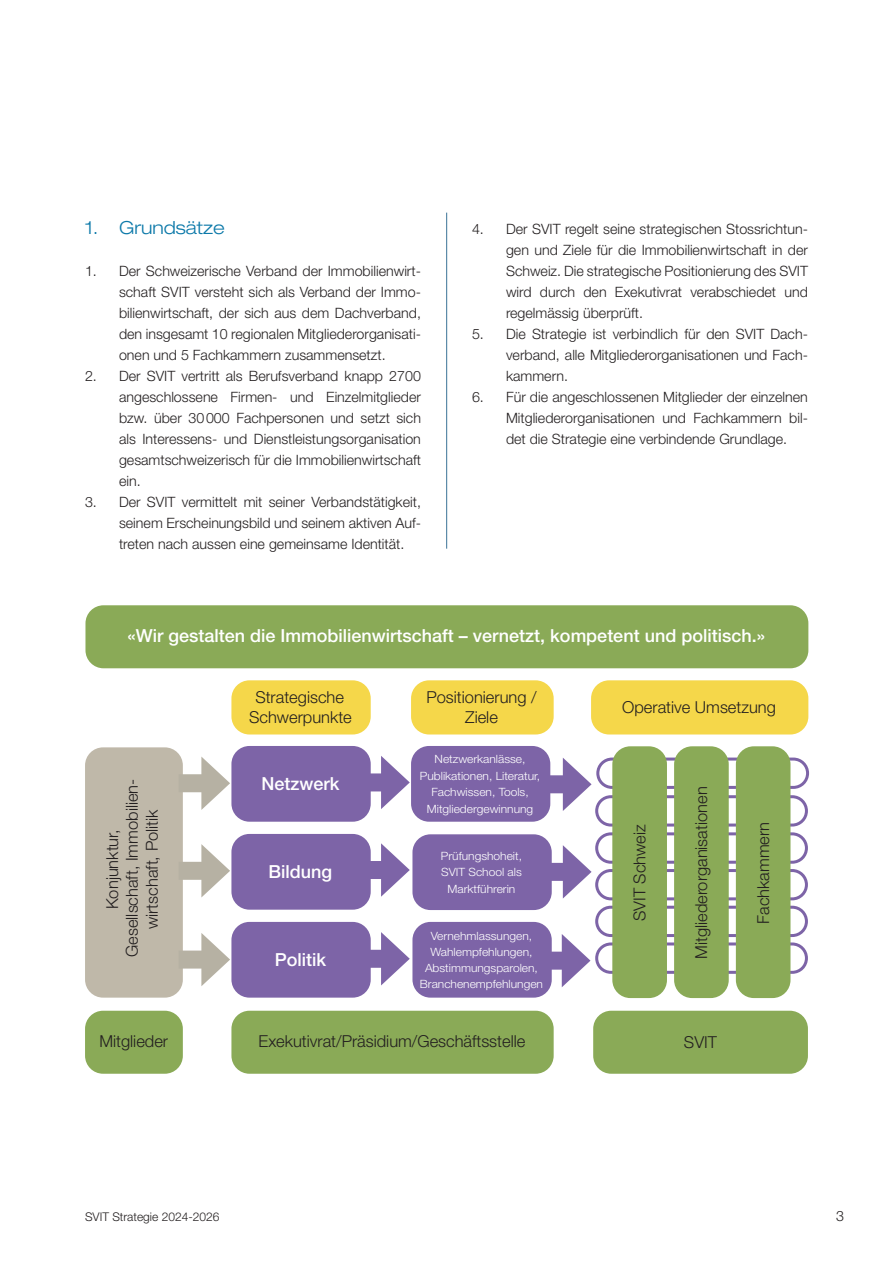
<style>
.page{position:relative;width:893px;height:1263px;background:#fff}
.page>*{position:absolute;margin:0;border:0;box-sizing:border-box;transform-origin:0 0}
.Lauftext{font:500 18px "Helvetica Neue LT Std";color:#fff}
.Zwischentitel{font:300 expanded 18px "Helvetica Neue LT Std";color:#0c79a9}
.Lauftext-2{font:300 16.5px/19.8px "Helvetica Neue LT Std";color:#231f20;text-align:center}
.nummerierung{font:300 14.25px/21px "Helvetica Neue LT Std";color:#231f20;text-align:justify}
.t1{font:300 12px "Helvetica Neue LT Std";color:#231f20}
.klein_Kästchen{font:300 11.4px/16.5px "Helvetica Neue LT Std";color:#fff;text-align:center;scale:1.05 1}
</style>
<div class="page">
<div style="left:412px;top:922px;width:140px;height:76px;background:#7d64a7;border-radius:18px"></div>
<div style="left:539px;top:952px;width:34px;height:18px;background:#7d64a7"></div>
<svg style="left:562px;top:934px;width:28px;height:53px"></svg>
<div style="left:540px;top:775px;width:34px;height:18px;background:#7d64a7"></div>
<svg style="left:563px;top:758px;width:29px;height:53px"></svg>
<div style="left:85px;top:605px;width:723px;height:63px;background:#8aaa57;border-radius:18px"></div>
<div style="left:85px;top:1011px;width:98px;height:63px;background:#8aaa57;border-radius:18px"></div>
<div style="left:85px;top:747px;width:98px;height:251px;background:#bfb8a9;border-radius:18px"></div>
<div style="left:231px;top:680px;width:140px;height:54px;background:#f5d74a;border-radius:18px"></div>
<div style="left:591px;top:680px;width:217px;height:54px;background:#f5d74a;border-radius:18px"></div>
<div style="left:231px;top:834px;width:140px;height:76px;background:#7d64a7;border-radius:18px"></div>
<div style="left:411px;top:680px;width:143px;height:54px;background:#f5d74a;border-radius:18px"></div>
<div style="left:231px;top:1011px;width:323px;height:63px;background:#8aaa57;border-radius:18px"></div>
<div style="left:593px;top:1011px;width:215px;height:63px;background:#8aaa57;border-radius:18px"></div>
<div style="left:358px;top:861px;width:34px;height:18px;background:#7d64a7"></div>
<svg style="left:381px;top:843px;width:29px;height:54px"></svg>
<div style="left:231px;top:922px;width:140px;height:76px;background:#7d64a7;border-radius:18px"></div>
<div style="left:231px;top:746px;width:140px;height:76px;background:#7d64a7;border-radius:18px"></div>
<div style="left:412px;top:834px;width:140px;height:76px;background:#7d64a7;border-radius:18px"></div>
<div style="left:411px;top:746px;width:139px;height:76px;background:#7d64a7;border-radius:18px"></div>
<hr style="left:446px;top:213px;width:1px;height:336px;background:#3a7297">
<div style="left:358px;top:773px;width:34px;height:18px;background:#7d64a7"></div>
<svg style="left:381px;top:756px;width:29px;height:53px"></svg>
<div style="left:358px;top:950px;width:34px;height:18px;background:#7d64a7"></div>
<svg style="left:381px;top:932px;width:29px;height:53px"></svg>
<div style="left:540px;top:863px;width:34px;height:18px;background:#7d64a7"></div>
<svg style="left:563px;top:845px;width:29px;height:53px"></svg>
<div style="left:179px;top:862px;width:33px;height:18px;background:#b6b1a3"></div>
<svg style="left:201px;top:844px;width:29px;height:53px"></svg>
<div style="left:179px;top:774px;width:33px;height:18px;background:#b6b1a3"></div>
<svg style="left:201px;top:757px;width:29px;height:53px"></svg>
<div style="left:179px;top:950px;width:33px;height:18px;background:#b6b1a3"></div>
<svg style="left:201px;top:933px;width:29px;height:53px"></svg>
<div style="left:596px;top:757px;width:213px;height:32px;border:3px solid #7d64a7;border-radius:14px"></div>
<div style="left:595px;top:942px;width:213px;height:32px;border:3px solid #7d64a7;border-radius:14px"></div>
<div style="left:595px;top:906px;width:213px;height:31px;border:3px solid #7d64a7;border-radius:14px"></div>
<div style="left:595px;top:869px;width:213px;height:31px;border:3px solid #7d64a7;border-radius:14px"></div>
<div style="left:595px;top:832px;width:213px;height:32px;border:3px solid #7d64a7;border-radius:14px"></div>
<div style="left:595px;top:795px;width:213px;height:31px;border:3px solid #7d64a7;border-radius:14px"></div>
<div style="left:612px;top:746px;width:55px;height:252px;background:#8aaa57;border-radius:18px"></div>
<div style="left:736px;top:746px;width:54px;height:252px;background:#8aaa57;border-radius:18px"></div>
<div style="left:674px;top:746px;width:55px;height:252px;background:#8aaa57;border-radius:18px"></div>
<p class="Zwischentitel" style="left:85px;top:216px;width:141px">1. Grundsätze</p>
<p class="nummerierung" style="left:119px;top:260px;width:303px;text-indent:-34px">1. Der Schweizerische Verband der Immobilienwirt&shy;schaft SVIT versteht sich als Verband der Immo&shy;bilienwirtschaft, der sich aus dem Dachverband, den insgesamt 10 regionalen Mitgliederorganisati&shy;onen und 5 Fachkammern zusammensetzt.</p>
<p class="nummerierung" style="left:119px;top:365px;width:303px;text-indent:-34px">2. Der SVIT vertritt als Berufsverband knapp 2700 angeschlossene Firmen- und Einzelmitglieder bzw. über 30000 Fachpersonen und setzt sich als Interessens- und Dienstleistungsorganisation gesamtschweizerisch für die Immobilienwirtschaft ein.</p>
<p class="nummerierung" style="left:119px;top:491px;width:303px;text-indent:-34px">3. Der SVIT vermittelt mit seiner Verbandstätigkeit, seinem Erscheinungsbild und seinem aktiven Auf&shy;treten nach aussen eine gemeinsame Identität.</p>
<p class="nummerierung" style="left:506px;top:218px;width:303px;text-indent:-34px">4. Der SVIT regelt seine strategischen Stossrichtun&shy;gen und Ziele für die Immobilienwirtschaft in der Schweiz. Die strategische Positionierung des SVIT wird durch den Exekutivrat verabschiedet und regelmässig überprüft.</p>
<p class="nummerierung" style="left:506px;top:323px;width:303px;text-indent:-34px">5. Die Strategie ist verbindlich für den SVIT Dach&shy;verband, alle Mitgliederorganisationen und Fach&shy;kammern.</p>
<p class="nummerierung" style="left:506px;top:386px;width:303px;text-indent:-34px">6. Für die angeschlossenen Mitglieder der einzelnen Mitgliederorganisationen und Fachkammern bil&shy;det die Strategie eine verbindende Grundlage.</p>
<p class="Lauftext" style="left:127px;top:625px;width:639px">«Wir gestalten die Immobilienwirtschaft – vernetzt, kompetent und politisch.»</p>
<p class="Lauftext-2" style="left:102px;top:957px;width:180px;rotate:-90deg">Konjunktur,<br>Gesellschaft, Immobilien&shy;wirtschaft, Politik</p>
<p class="Lauftext-2" style="left:99px;top:1030px;width:70px">Mitglieder</p>
<p class="Lauftext-2" style="left:249px;top:687px;width:104px">Strategische<br>Schwerpunkte</p>
<p class="Lauftext-2" style="left:622px;top:697px;width:155px">Operative Umsetzung</p>
<p class="Lauftext-2" style="left:426px;top:687px;width:112px">Positionierung /<br>Ziele</p>
<p class="Lauftext" style="left:261px;top:773px;width:80px">Netzwerk</p>
<p class="Lauftext" style="left:269px;top:861px;width:65px">Bildung</p>
<p class="Lauftext" style="left:275px;top:949px;width:53px">Politik</p>
<p class="klein_Kästchen" style="left:420px;top:751px;width:116px">Netzwerkanlässe,<br>Publikationen, Literatur,<br>Fachwissen, Tools,<br>Mitgliedergewinnung</p>
<p class="klein_Kästchen" style="left:441px;top:847px;width:79px">Prüfungshoheit,<br>SVIT School als<br>Marktführerin</p>
<p class="klein_Kästchen" style="left:431px;top:927px;width:98px">Vernehmlassungen,</p>
<p class="klein_Kästchen" style="left:430px;top:943px;width:99px">Wahlempfehlungen,</p>
<p class="klein_Kästchen" style="left:425px;top:960px;width:109px">Abstimmungsparolen,</p>
<p class="klein_Kästchen" style="left:420px;top:976px;width:119px">Branchenempfehlungen</p>
<p class="Lauftext-2" style="left:691px;top:959px;width:174px;rotate:-90deg">Mitgliederorganisationen</p>
<p class="Lauftext-2" style="left:629px;top:921px;width:98px;rotate:-90deg">SVIT Schweiz</p>
<p class="Lauftext-2" style="left:753px;top:924px;width:104px;rotate:-90deg">Fachkammern</p>
<p class="Lauftext-2" style="left:259px;top:1030px;width:268px">Exekutivrat/Präsidium/Geschäftsstelle</p>
<p class="Lauftext-2" style="left:684px;top:1032px;width:35px">SVIT</p>
<p class="t1" style="left:85px;top:1209px;width:136px">SVIT Strategie 2024-2026</p>
<p class="nummerierung" style="left:836px;top:1205px;width:9px">3</p>
</div>
